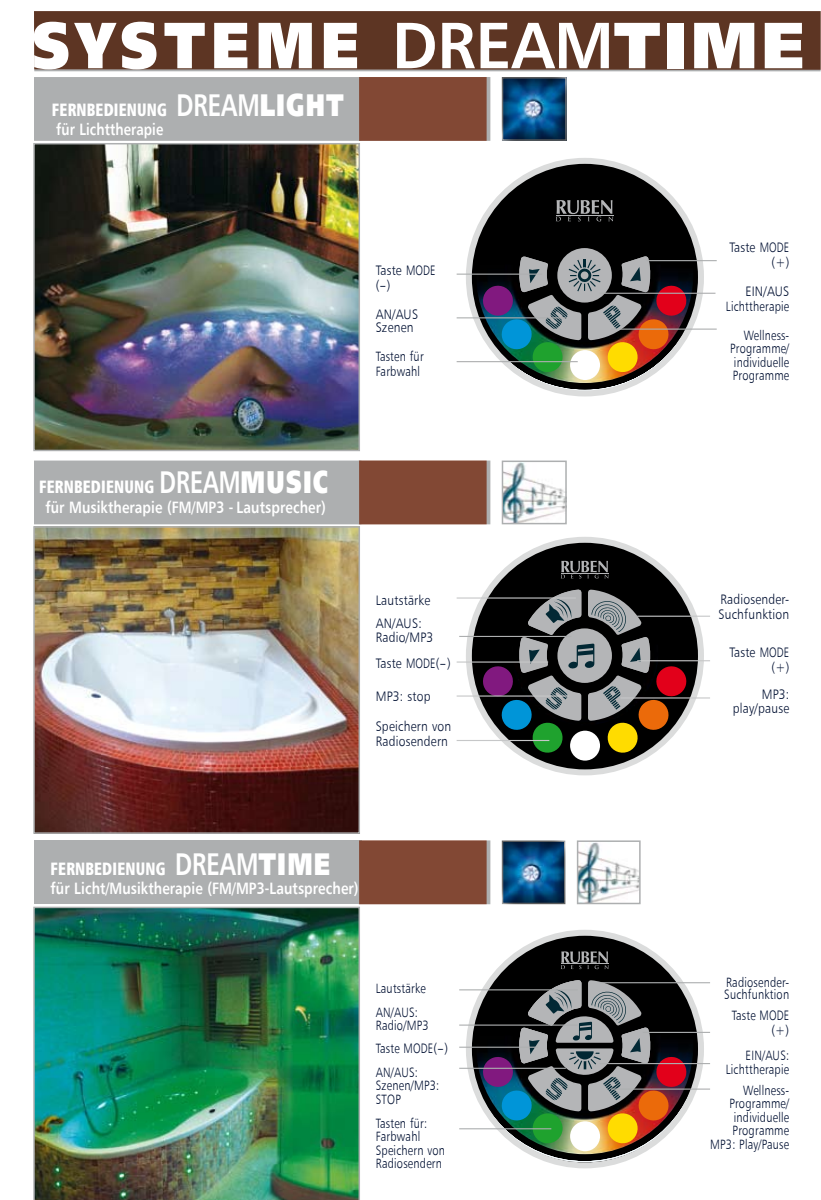
<style>
.page{position:relative;width:821px;height:1200px;background:#fff}
.page>*{position:absolute;margin:0;border:0;box-sizing:border-box;transform-origin:0 0}
.t1{font:65.4px "Humnst 777 X Blk EU";letter-spacing:.09em;color:#fff;scale:.85 1}
.t2{font:18px "Humnst 777 X Blk Cn EU";letter-spacing:.01em;color:#fff;scale:.82 1}
.t3{font:700 16.5px "Humnst 777 EU";letter-spacing:.005em;color:#fff;scale:.82 1}
.t4{font:700 16.5px "Humnst 777 EU";letter-spacing:.005em;color:#fff;scale:.8 1}
.t5{font:13.8px/15.1px "Humnst 777 Lt EU";letter-spacing:.02em;color:#001032;scale:.88 1}
.t6{font:13.8px "Humnst 777 Lt EU";letter-spacing:.02em;color:#001032;scale:.77 1}
.t7{font:13.5px/13.5px "Humnst 777 Lt EU";letter-spacing:.02em;color:#001032;scale:.82 1}
.t8{font:13.5px/13.5px "Humnst 777 Lt EU";letter-spacing:.02em;color:#001032;text-align:justify;scale:.81 1}
.s1{font-family:"Humnst 777 EU";font-weight:700}
.s2{font-family:"Humnst 777 EU";font-weight:700;font-size:31.5px}
.s3{font-family:"Humnst 777 X Blk EU";font-size:31.5px}
.s4{font-size:13.5px}
.s5{font-size:13.8px}
</style>
<div class="page">
<svg style="left:469px;top:933px;width:232px;height:229px"></svg>
<svg style="left:481px;top:980px;width:207px;height:165px;background:#5e5b55"></svg>
<div style="left:466px;top:930px;width:238px;height:238px;border:6px solid #dbdcdc;border-radius:50%"></div>
<hr style="left:459px;top:989px;width:119px;height:1px;background:#adafb0">
<hr style="left:600px;top:982px;width:110px;height:1px;background:#adafb0">
<hr style="left:459px;top:1128px;width:92px;height:1px;background:#adafb0">
<hr style="left:459px;top:1046px;width:79px;height:2px;background:#adafb0">
<hr style="left:643px;top:1032px;width:67px;height:1px;background:#adafb0">
<hr style="left:459px;top:1024px;width:119px;height:1px;background:#adafb0">
<hr style="left:600px;top:1063px;width:110px;height:1px;background:#adafb0">
<hr style="left:459px;top:1067px;width:107px;height:2px;background:#adafb0">
<hr style="left:611px;top:1088px;width:99px;height:1px;background:#adafb0">
<img style="left:36px;top:529px;width:321px;height:302px">
<div style="left:33px;top:526px;width:327px;height:308px;border:2px solid #adafb0"></div>
<div style="left:34px;top:11px;width:787px;height:59px;background:#5d3523"></div>
<div style="left:500px;top:76px;width:68px;height:66px;background:#000;opacity:.5"></div>
<div style="left:34px;top:840px;width:327px;height:64px;background:#adafb0"></div>
<img style="left:33px;top:906px;width:327px;height:294px">
<img style="left:36px;top:146px;width:321px;height:302px">
<div style="left:33px;top:143px;width:327px;height:308px;border:2px solid #adafb0"></div>
<img style="left:580px;top:843px;width:58px;height:58px">
<div style="left:577px;top:840px;width:64px;height:64px;border:2px solid #adafb0"></div>
<div style="left:500px;top:839px;width:66px;height:67px;background:#000;opacity:.5"></div>
<img style="left:505px;top:463px;width:59px;height:58px">
<div style="left:502px;top:460px;width:65px;height:64px;border:2px solid #adafb0"></div>
<div style="left:34px;top:460px;width:327px;height:64px;background:#adafb0;border:3px solid #adafb0"></div>
<div style="left:34px;top:77px;width:327px;height:64px;background:#adafb0;border:3px solid #adafb0"></div>
<div style="left:359px;top:77px;width:131px;height:64px;border:2px solid #adafb0"></div>
<div style="left:359px;top:77px;width:128px;height:64px;background:#824834"></div>
<div style="left:359px;top:460px;width:131px;height:64px;border:2px solid #adafb0"></div>
<div style="left:359px;top:460px;width:128px;height:64px;background:#824834"></div>
<div style="left:359px;top:840px;width:131px;height:64px;border:2px solid #adafb0"></div>
<div style="left:359px;top:840px;width:128px;height:64px;background:#824834"></div>
<svg style="left:469px;top:161px;width:232px;height:230px"></svg>
<img style="left:481px;top:256px;width:207px;height:118px">
<div style="left:466px;top:158px;width:238px;height:238px;border:6px solid #dbdcdc;border-radius:50%"></div>
<hr style="left:457px;top:361px;width:121px;height:1px;background:#adafb0">
<hr style="left:457px;top:274px;width:85px;height:1px;background:#adafb0">
<hr style="left:646px;top:260px;width:71px;height:1px;background:#adafb0">
<hr style="left:600px;top:293px;width:115px;height:1px;background:#adafb0">
<hr style="left:457px;top:317px;width:109px;height:1px;background:#adafb0">
<hr style="left:611px;top:328px;width:106px;height:2px;background:#adafb0">
<svg style="left:469px;top:540px;width:232px;height:231px"></svg>
<svg style="left:481px;top:590px;width:207px;height:165px;background:#55524e"></svg>
<div style="left:466px;top:537px;width:238px;height:238px;border:6px solid #dbdcdc;border-radius:50%"></div>
<hr style="left:620px;top:697px;width:90px;height:1px;background:#c6c7c8">
<hr style="left:637px;top:660px;width:73px;height:1px;background:#c6c7c8">
<hr style="left:637px;top:616px;width:73px;height:1px;background:#c6c7c8">
<hr style="left:457px;top:740px;width:92px;height:1px;background:#c6c7c8">
<hr style="left:457px;top:661px;width:91px;height:1px;background:#c6c7c8">
<hr style="left:457px;top:695px;width:112px;height:1px;background:#c6c7c8">
<hr style="left:457px;top:597px;width:119px;height:1px;background:#c6c7c8">
<hr style="left:459px;top:636px;width:112px;height:1px;background:#adafb0">
<h1 class="t1" style="left:31px;top:3px;width:912px">SYST EME <span class="s1">DREAM</span>TIME</h1>
<h2 class="t2" style="left:52px;top:98px;width:358px">FERNBEDIENUNG <span class="s2">DREAM</span><span class="s3">LIGHT</span></h2>
<p class="t4" style="left:56px;top:119px;width:135px">für Lichttherapie</p>
<h2 class="t2" style="left:39px;top:475px;width:354px">FERNBEDIENUNG <span class="s2">DREAM</span><span class="s3">MUSIC</span></h2>
<p class="t3" style="left:45px;top:497px;width:343px">für Musiktherapie (FM/MP3 - Lautsprecher)</p>
<p class="t5" style="left:376px;top:262px;width:70px">Taste MODE (-)</p>
<p class="t5" style="left:376px;top:307px;width:50px;line-height:13.8px">AN/AUS<br>Szenen</p>
<p class="t7" style="left:376px;top:348px;width:60px;line-height:15.1px">Tasten für<br>Farbwahl</p>
<p class="t5" style="left:376px;top:588px;width:64px;line-height:23.4px">Lautstärke<br>AN/AUS:</p>
<p class="t5" style="left:376px;top:624px;width:87px;line-height:25.5px">Radio/MP3<br>Taste MODE(-)</p>
<p class="t5" style="left:376px;top:680px;width:87px;line-height:30.3px">MP3: stop<br>Speichern von</p>
<p class="t5" style="left:376px;top:733px;width:84px">Radiosendern</p>
<h2 class="t2" style="left:51px;top:857px;width:343px">FERNBEDIENUNG <span class="s2">DREAM</span><span class="s3">TIME</span></h2>
<p class="t3" style="left:51px;top:878px;width:377px">für Licht/Musiktherapie (FM/MP3-Lautsprecher)</p>
<p class="t7" style="left:376px;top:975px;width:62px;line-height:24px">Lautstärke<br>AN/AUS:</p>
<p class="t7" style="left:376px;top:1018px;width:66px">Radio/MP3</p>
<p class="t6" style="left:376px;top:1039px;width:95px"><span class="s4">Taste</span> MODE(-)</p>
<p class="t7" style="left:376px;top:1065px;width:79px">AN/AUS:<br>Szenen/MP3: stop</p>
<p class="t7" style="left:376px;top:1116px;width:86px">Tasten für:<br>Farbwahl<br>Speichern von<br>Radiosendern</p>
<p class="t5" style="left:729px;top:239px;width:70px;text-align:right">Taste MODE (+)</p>
<p class="t5" style="left:745px;top:283px;width:52px">EIN/AUS</p>
<p class="t7" style="left:726px;top:292px;width:79px;line-height:28.7px;text-align:right">Lichttherapie<br>Wellness-</p>
<p class="t8" style="left:730px;top:342px;width:75px">Programme/ individuelle Programme</p>
<p class="t5" style="left:718px;top:592px;width:82px">Radiosender-<br>Suchfunktion</p>
<p class="t5" style="left:729px;top:644px;width:70px;text-align:right">Taste MODE (+)</p>
<p class="t5" style="left:733px;top:687px;width:66px;line-height:13.8px;text-align:right">MP3: play/pause</p>
<p class="t7" style="left:724px;top:975px;width:81px;line-height:12px">Radiosender-<br>Suchfunktion</p>
<p class="t7" style="left:732px;top:1008px;width:71px">Taste <span class="s5">MODE</span></p>
<p class="t5" style="left:771px;top:1022px;width:22px">(+)</p>
<p class="t7" style="left:726px;top:1048px;width:79px;text-align:right">EIN/AUS:<br>Lichttherapie</p>
<p class="t7" style="left:710px;top:1083px;width:98px;text-align:right">Wellness-<br>Programme/ individuelle<br>Programme<br>MP3: Play/Pause</p>
</div>
